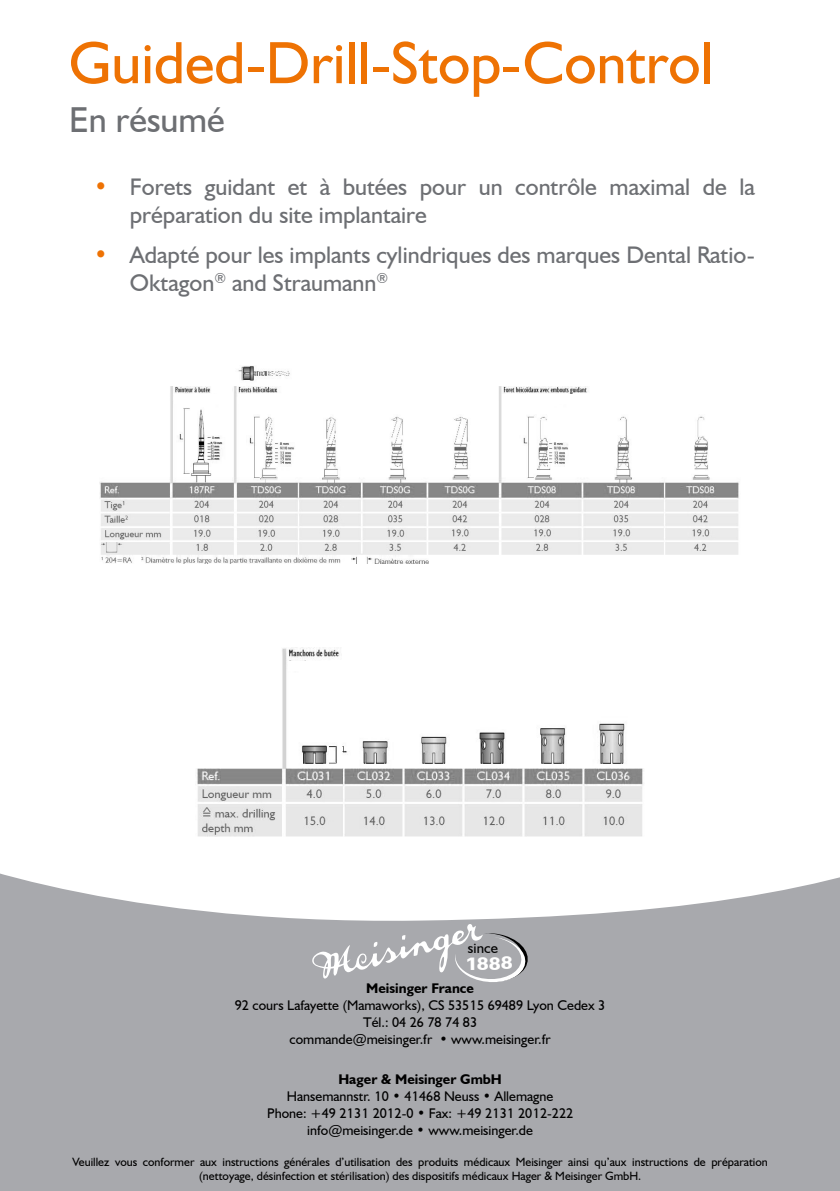
<style>
.page{position:relative;width:840px;height:1191px;background:#fff}
.page>*{position:absolute;margin:0;border:0;box-sizing:border-box;transform-origin:0 0}
.t1{font:60px "Humanist 521 BT";color:#ee7203}
.t2{font:36px "Humanist 521 BT";color:#6d6f73}
.t3{font:24px/28px "Humanist 521 BT";color:#6d6f73}
.t4{font:700 18.2px "Humanist 521 BT";color:#fff;scale:1.22 1}
.t5{font:14.6px "Humanist 521 BT";letter-spacing:-.005em;color:#000}
.t6{font:14px "Humanist 521 BT";color:#000}
.t7{font:700 14px "Humanist 521 BT";color:#000}
.t8{font:12px/14.4px "Humanist 521 BT";color:#000;text-align:center}
.s1{color:#ee7203}
</style>
<div class="page">
<svg style="left:0;top:836px;width:839px;height:355px;fill:#a8a9ad"></svg>
<svg style="left:312px;top:922px;width:220px;height:62px;background:#b1b1b5"></svg>
<img style="left:99px;top:366px;width:640px;height:197px">
<img style="left:197px;top:647px;width:446px;height:189px">
<div style="left:288px;top:660px;width:68px;height:10px;background:#fff"></div>
<div style="left:429px;top:557px;width:68px;height:9px;background:#fff"></div>
<div style="left:502px;top:394px;width:81px;height:10px;background:#fff"></div>
<div style="left:238px;top:394px;width:68px;height:10px;background:#fff"></div>
<div style="left:174px;top:394px;width:56px;height:10px;background:#fff"></div>
<p class="t1" style="left:69px;top:26px;width:645px">Guided-Drill-Stop-Control</p>
<p class="t2" style="left:69px;top:98px;width:157px">En résumé</p>
<p class="t3" style="left:130px;top:173px;width:626px;text-indent:-36px"><span class="s1">•</span> Forets guidant et à butées pour un contrôle maximal de la préparation du site implantaire</p>
<p class="t3" style="left:130px;top:240px;width:626px;text-indent:-36px"><span class="s1">•</span> Adapté pour les implants cylindriques des marques Dental Ratio-<br>Oktagon<sup>®</sup> and Straumann<sup>®</sup></p>
<p class="t5" style="left:467px;top:939px;width:32px">since</p>
<h3 class="t4" style="left:464px;top:952px;width:41px">1888</h3>
<p class="t7" style="left:366px;top:979px;width:109px">Meisinger France</p>
<p class="t6" style="left:235px;top:996px;width:372px">92 cours Lafayette (Mamaworks), CS 53515 69489 Lyon Cedex 3</p>
<p class="t6" style="left:363px;top:1013px;width:115px">Tél.: 04 26 78 74 83</p>
<p class="t6" style="left:289px;top:1030px;width:262px">commande@meisinger.fr • www.meisinger.fr</p>
<p class="t7" style="left:338px;top:1071px;width:165px">Hager &amp; Meisinger GmbH</p>
<p class="t6" style="left:287px;top:1087px;width:268px">Hansemannstr. 10 • 41468 Neuss • Allemagne</p>
<p class="t6" style="left:267px;top:1104px;width:307px">Phone: +49 2131 2012-0 • Fax: +49 2131 2012-222</p>
<p class="t6" style="left:307px;top:1121px;width:227px">info@meisinger.de • www.meisinger.de</p>
<p class="t8" style="left:72px;top:1154px;width:696px">Veuillez vous conformer aux instructions générales d’utilisation des produits médicaux Meisinger ainsi qu’aux instructions de préparation (nettoyage, désinfection et stérilisation) des dispositifs médicaux Hager &amp; Meisinger GmbH.</p>
</div>
